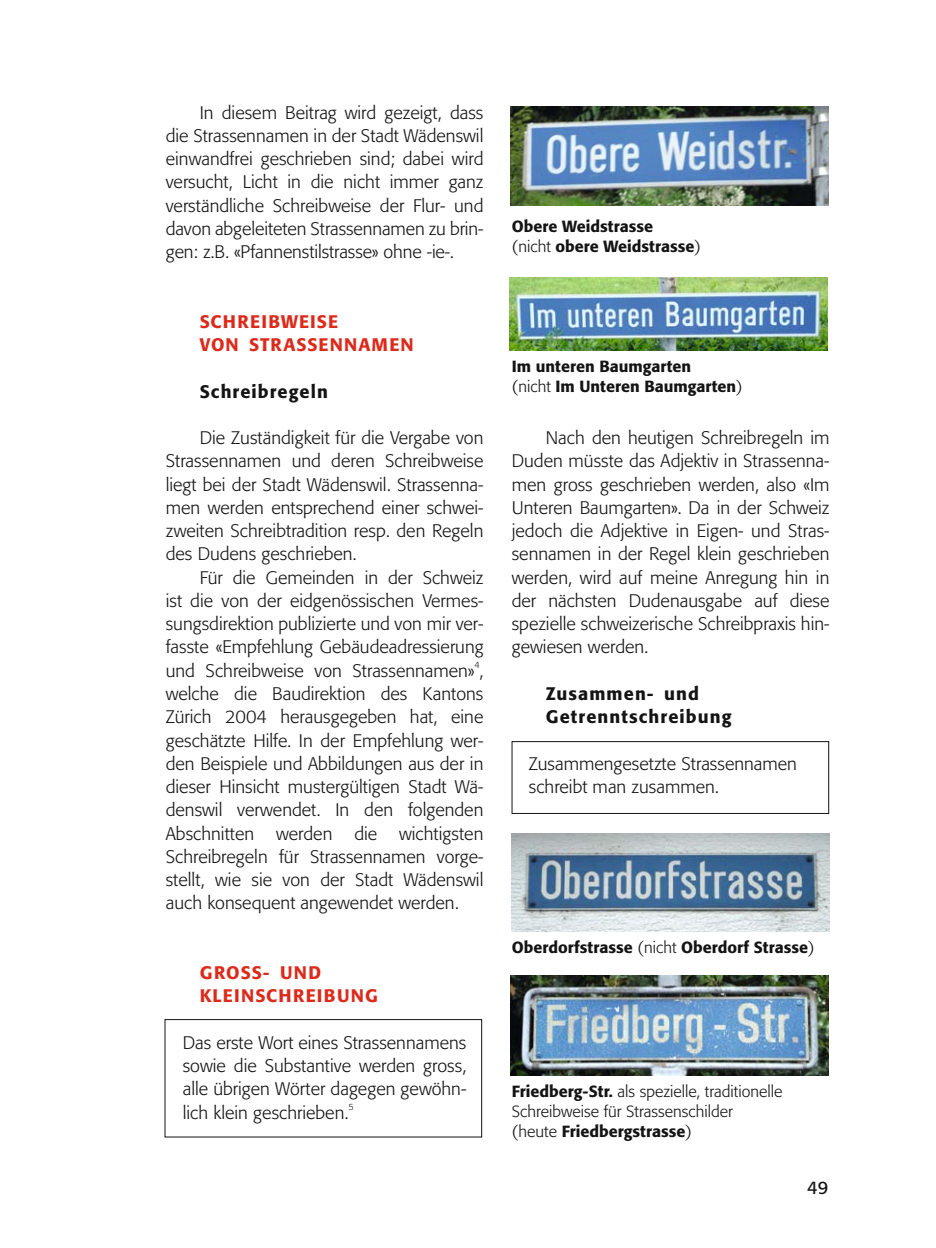
<style>
.page{position:relative;width:936px;height:1248px;background:#fff}
.page>*{position:absolute;margin:0;border:0;box-sizing:border-box;transform-origin:0 0}
.t1{font:300 18px/23.2px "Formata BQ";color:#131413;text-align:justify}
.t2{font:500 18px/23.2px "Formata BQ";letter-spacing:.06em;color:#dc2a1b}
.t3{font:500 18px/23.2px "Formata BQ";letter-spacing:.06em;color:#131413}
.t4{font:18px "Formata BQ";color:#131413}
.t5{font:500 16px/20px "Formata BQ";color:#131413}
.t6{font:300 16px/20px "Formata BQ";color:#131413}
.t7{font:300 9px "Formata BQ";color:#131413}
.s1{font-weight:300}
.s2{font-weight:500}
</style>
<div class="page">
<div style="left:164px;top:1018px;width:318px;height:119px;border:1px solid #131413"></div>
<img style="left:510px;top:107px;width:318px;height:98px">
<img style="left:509px;top:277px;width:318px;height:73px">
<div style="left:511px;top:741px;width:318px;height:72px;border:1px solid #131413"></div>
<img style="left:511px;top:833px;width:318px;height:98px">
<img style="left:510px;top:975px;width:318px;height:99px">
<p class="t1" style="left:166px;top:102px;width:319px;text-indent:34px">In diesem Beitrag wird gezeigt, dass die Strassennamen in der Stadt Wädenswil einwandfrei geschrieben sind; dabei wird versucht, Licht in die nicht immer ganz verständliche Schreibweise der Flur- und davon abgeleiteten Strassennamen zu brin&shy;gen: z.B. «Pfannenstilstrasse» ohne -ie-.</p>
<p class="t2" style="left:200px;top:311px;width:215px">SCHREIBWEISE<br>VON STRASSENNAMEN</p>
<p class="t3" style="left:200px;top:381px;width:130px">Schreibregeln</p>
<p class="t1" style="left:166px;top:427px;width:319px;text-indent:34px">Die Zuständigkeit für die Vergabe von Strassennamen und deren Schreibweise liegt bei der Stadt Wädenswil. Strassenna&shy;men werden entsprechend einer schwei&shy;zweiten Schreibtradition resp. den Regeln des Dudens geschrieben.</p>
<p class="t1" style="left:166px;top:567px;width:319px;text-indent:34px">Für die Gemeinden in der Schweiz ist die von der eidgenössischen Vermes&shy;sungsdirektion publizierte und von mir ver&shy;fasste «Empfehlung Gebäudeadressierung und Schreibweise von Strassennamen» ,</p>
<p class="t7" style="left:474px;top:661px;width:7px">4</p>
<p class="t1" style="left:166px;top:683px;width:319px">welche die Baudirektion des Kantons Zürich 2004 herausgegeben hat, eine geschätzte Hilfe. In der Empfehlung wer&shy;den Beispiele und Abbildungen aus der in dieser Hinsicht mustergültigen Stadt Wä - denswil verwendet. In den folgenden Abschnitten werden die wichtigsten Schreibregeln für Strassennamen vorge&shy;stellt, wie sie von der Stadt Wädenswil auch konsequent angewendet werden.</p>
<p class="t2" style="left:200px;top:962px;width:179px">GROSS- UND<br>KLEINSCHREIBUNG</p>
<p class="t1" style="left:183px;top:1032px;width:285px">Das erste Wort eines Strassenna mens sowie die Substantive werden gross, alle übrigen Wörter dagegen gewöhn&shy;lich klein geschrieben.</p>
<p class="t7" style="left:348px;top:1102px;width:7px">5</p>
<p class="t5" style="left:512px;top:217px;width:190px">Obere Weidstrasse<br><span class="s1">(nicht</span> obere Weidstrasse<span class="s1">)</span></p>
<p class="t5" style="left:512px;top:357px;width:232px">Im unteren Baumgarten<br><span class="s1">(nicht</span> Im Unteren Baumgarten<span class="s1">)</span></p>
<p class="t1" style="left:512px;top:427px;width:319px;text-indent:34px">Nach den heutigen Schreibregeln im Duden müsste das Adjektiv in Strassenna&shy;men gross geschrieben werden, also «Im Unteren Baumgarten». Da in der Schweiz jedoch die Adjektive in Eigen- und Stras&shy;sennamen in der Regel klein geschrieben werden, wird auf meine Anregung hin in der nächsten Dudenausgabe auf diese spezielle schweizerische Schreibpraxis hin&shy;gewiesen werden.</p>
<p class="t3" style="left:546px;top:683px;width:187px">Zusammen- und<br>Getrenntschreibung</p>
<p class="t1" style="left:529px;top:753px;width:270px">Zusammengesetzte Strassennamen schreibt man zusammen.</p>
<p class="t5" style="left:512px;top:938px;width:304px">Oberdorfstrasse <span class="s1">(nicht</span> Oberdorf Strasse<span class="s1">)</span></p>
<p class="t6" style="left:512px;top:1082px;width:272px"><span class="s2">Friedberg-Str.</span> als spezielle, traditionelle<br>Schreibweise für Strassenschilder<br>(heute <span class="s2">Friedbergstrasse</span>)</p>
<p class="t4" style="left:807px;top:1179px;width:22px">49</p>
</div>
